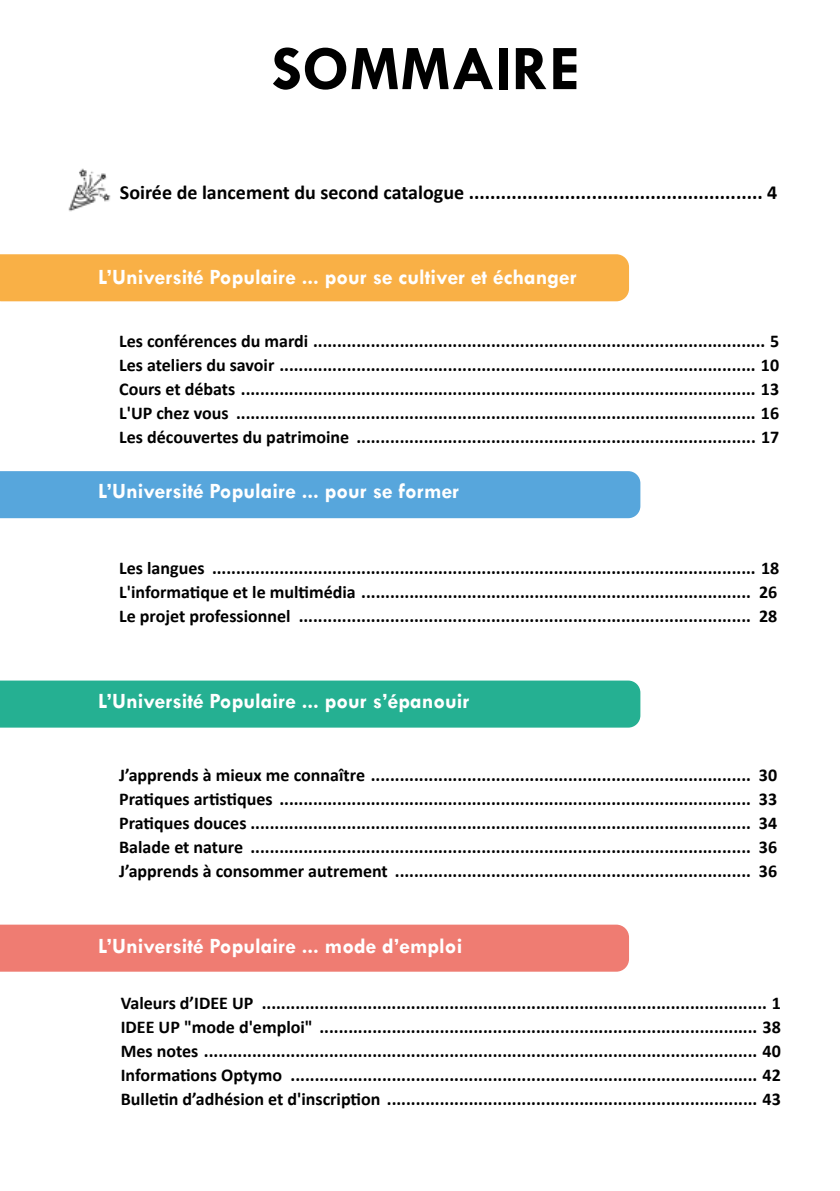
<style>
.page{position:relative;width:840px;height:1191px;background:#fff}
.page>*{position:absolute;margin:0;border:0;box-sizing:border-box;transform-origin:0 0}
.t1{font:700 64px "Tw Cen";color:#000}
.t2{font:700 22px "Tw Cen";color:#fff}
.t3{font:700 20px "Calibri";color:#000}
.t4{font:700 18px/24px "Calibri";color:#000;text-align:justify}
</style>
<div class="page">
<div style="left:0;top:924px;width:628px;height:47px;background:#ef7c72"></div>
<div style="left:0;top:254px;width:628px;height:47px;background:#f9b046"></div>
<div style="left:0;top:471px;width:640px;height:47px;background:#57a6dc"></div>
<div style="left:0;top:680px;width:640px;height:47px;background:#25b092"></div>
<img style="left:68px;top:168px;width:42px;height:44px">
<h1 class="t1" style="left:271px;top:30px;width:309px">SOMMAIRE</h1>
<p class="t3" style="left:120px;top:178px;width:658px">Soirée de lancement du second catalogue ....................................................... 4</p>
<p class="t2" style="left:98px;top:264px;width:480px">L’Université Populaire ... pour se cultiver et échanger</p>
<p class="t4" style="left:119px;top:329px;width:661px">Les conférences du mardi .............................................................................................. 5<br>Les ateliers du savoir ................................................................................................... 10<br>Cours et débats ........................................................................................................... 13<br>L'UP chez vous ............................................................................................................ 16<br>Les découvertes du patrimoine ................................................................................... 17</p>
<p class="t2" style="left:98px;top:478px;width:362px">L’Université Populaire ... pour se former</p>
<p class="t4" style="left:119px;top:556px;width:661px">Les langues ................................................................................................................. 18<br>L'informatique et le multimédia ................................................................................. 26<br>Le projet professionnel .............................................................................................. 28</p>
<p class="t2" style="left:98px;top:688px;width:373px">L’Université Populaire ... pour s’épanouir</p>
<p class="t4" style="left:119px;top:762px;width:659px">J’apprends à mieux me connaître ............................................................................... 30<br>Pratiques artistiques .................................................................................................. 33<br>Pratiques douces ........................................................................................................ 34<br>Balade et nature ........................................................................................................ 36<br>J’apprends à consommer autrement .......................................................................... 36</p>
<p class="t2" style="left:98px;top:932px;width:365px">L’Université Populaire ... mode d’emploi</p>
<p class="t4" style="left:121px;top:991px;width:661px">Valeurs d’IDEE UP ......................................................................................................... 1<br>IDEE UP "mode d'emploi" ........................................................................................... 38<br>Mes notes ................................................................................................................... 40<br>Informations Optymo ................................................................................................. 42<br>Bulletin d’adhésion et d'inscription ............................................................................. 43</p>
</div>
